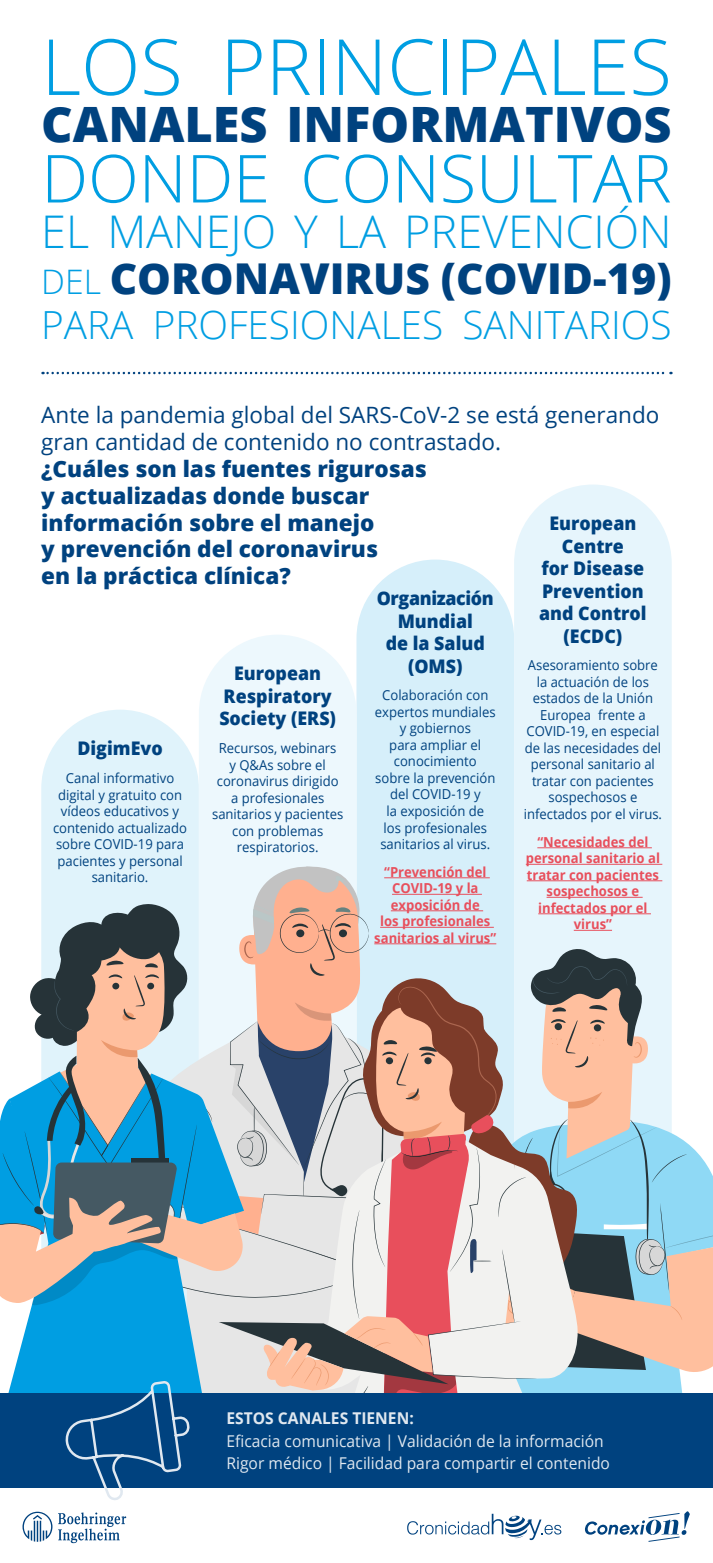
<style>
.page{position:relative;width:713px;height:1563px;background:#fff}
.page>*{position:absolute;margin:0;border:0;box-sizing:border-box;transform-origin:0 0}
.t1{font:300 77.5px "Open Sans";color:#009ee2}
.t2{font:300 66.25px "Open Sans";color:#009ee2}
.t3{font:800 48.75px "Open Sans";color:#00427f}
.t4{font:300 45px "Open Sans";color:#009ee2}
.t5{font:800 42.5px "Open Sans";color:#00427f}
.t6{font:300 38.75px "Open Sans";color:#009ee2}
.t7{font:800 22.5px/26.9px "Open Sans";color:#00427f}
.t8{font:22.5px/26.9px "Open Sans";color:#00427f}
.t9{font:800 18.75px/22.5px "Open Sans";color:#00427f;text-align:center;scale:.95 1}
.t10{font:16.25px/22.5px "Open Sans";color:#e0e8f0;scale:.96 1}
.t11{font:700 16.25px "Open Sans";color:#e0e8f0;scale:.96 1}
.t12{font:13.75px/16.5px "Open Sans";color:#00427f;text-align:center;scale:.95 1}
.t13{font:700 13.75px/16.5px "Open Sans";color:#e84f5c;text-align:center;scale:.95 1}
.s1{font-weight:300;font-size:33.75px;color:#009ee2}
</style>
<div class="page">
<div style="left:41px;top:709px;width:158px;height:775px;background:#e0f3fb;border-radius:79px"></div>
<div style="left:356px;top:559px;width:158px;height:775px;background:#d6effa;border-radius:79px"></div>
<div style="left:199px;top:634px;width:157px;height:775px;background:#edf8fd;border-radius:79px"></div>
<div style="left:514px;top:484px;width:157px;height:906px;background:#e6f5fc;border-radius:79px"></div>
<svg style="left:407px;top:1513px;width:154px;height:27px"></svg>
<svg style="left:22px;top:1511px;width:104px;height:32px"></svg>
<svg style="left:585px;top:1511px;width:104px;height:30px"></svg>
<hr style="left:537px;top:847px;width:114px;height:1px;background:#e84f5c">
<hr style="left:525px;top:864px;width:137px;height:1px;background:#e84f5c">
<svg style="left:42px;top:372px;width:629px;height:2px"></svg>
<svg style="left:0;top:865px;width:712px;height:635px"></svg>
<h1 class="t1" style="left:41px;top:14px;width:631px">LOS PRINCIPALES</h1>
<h3 class="t3" style="left:41px;top:87px;width:632px">CANALES INFORMATIVOS</h3>
<h2 class="t2" style="left:41px;top:133px;width:631px">DONDE CONSULTAR</h2>
<h3 class="t4" style="left:41px;top:201px;width:631px">EL MANEJO Y LA PREVENCIÓN</h3>
<h3 class="t5" style="left:41px;top:247px;width:632px"><span class="s1">DEL</span> CORONAVIRUS (COVID-19)</h3>
<h3 class="t6" style="left:41px;top:299px;width:631px">PARA PROFESIONALES SANITARIOS</h3>
<h3 class="t8" style="left:41px;top:401px;width:619px">Ante la pandemia global del SARS-CoV-2 se está generando gran cantidad de contenido no contrastado.</h3>
<h3 class="t7" style="left:41px;top:454px;width:387px">¿Cuáles son las fuentes rigurosas y actualizadas donde buscar información sobre el manejo<br>y prevención del coronavirus<br>en la práctica clínica?</h3>
<h3 class="t9" style="left:539px;top:511px;width:115px">European<br>Centre<br>for Disease<br>Prevention and Control (ECDC)</h3>
<p class="t12" style="left:523px;top:657px;width:147px">Asesoramiento sobre la actuación de los estados de la Unión<br>Europea frente a<br>COVID-19, en especial de las necesidades del personal sanitario al tratar con pacientes sospechosos e infectados por el virus.</p>
<p class="t13" style="left:525px;top:833px;width:143px">“Necesidades del personal sanitario al tratar con pacientes sospechosos e infectados por el virus”</p>
<h3 class="t9" style="left:376px;top:586px;width:125px">Organización<br>Mundial<br>de la Salud (OMS)</h3>
<p class="t12" style="left:375px;top:687px;width:128px">Colaboración con expertos mundiales y gobiernos<br>para ampliar el conocimiento sobre la prevención del COVID-19 y<br>la exposición de<br>los profesionales sanitarios al virus.</p>
<p class="t13" style="left:374px;top:863px;width:130px">“Prevención del<br>COVID-19 y la exposición de<br>los profesionales sanitarios al virus”</p>
<h3 class="t9" style="left:219px;top:661px;width:124px">European<br>Respiratory<br>Society (ERS)</h3>
<p class="t12" style="left:212px;top:739px;width:140px">Recursos, webinars<br>y Q&amp;As sobre el coronavirus dirigido a profesionales sanitarios y pacientes con problemas respiratorios.</p>
<h3 class="t9" style="left:77px;top:736px;width:91px">DigimEvo</h3>
<p class="t12" style="left:53px;top:769px;width:142px">Canal informativo digital y gratuito con vídeos educativos y contenido actualizado sobre COVID-19 para pacientes y personal sanitario.</p>
<p class="t11" style="left:226px;top:1407px;width:197px">ESTOS CANALES TIENEN:</p>
<p class="t10" style="left:226px;top:1429px;width:401px">Eficacia comunicativa | Validación de la información<br>Rigor médico | Facilidad para compartir el contenido</p>
</div>
